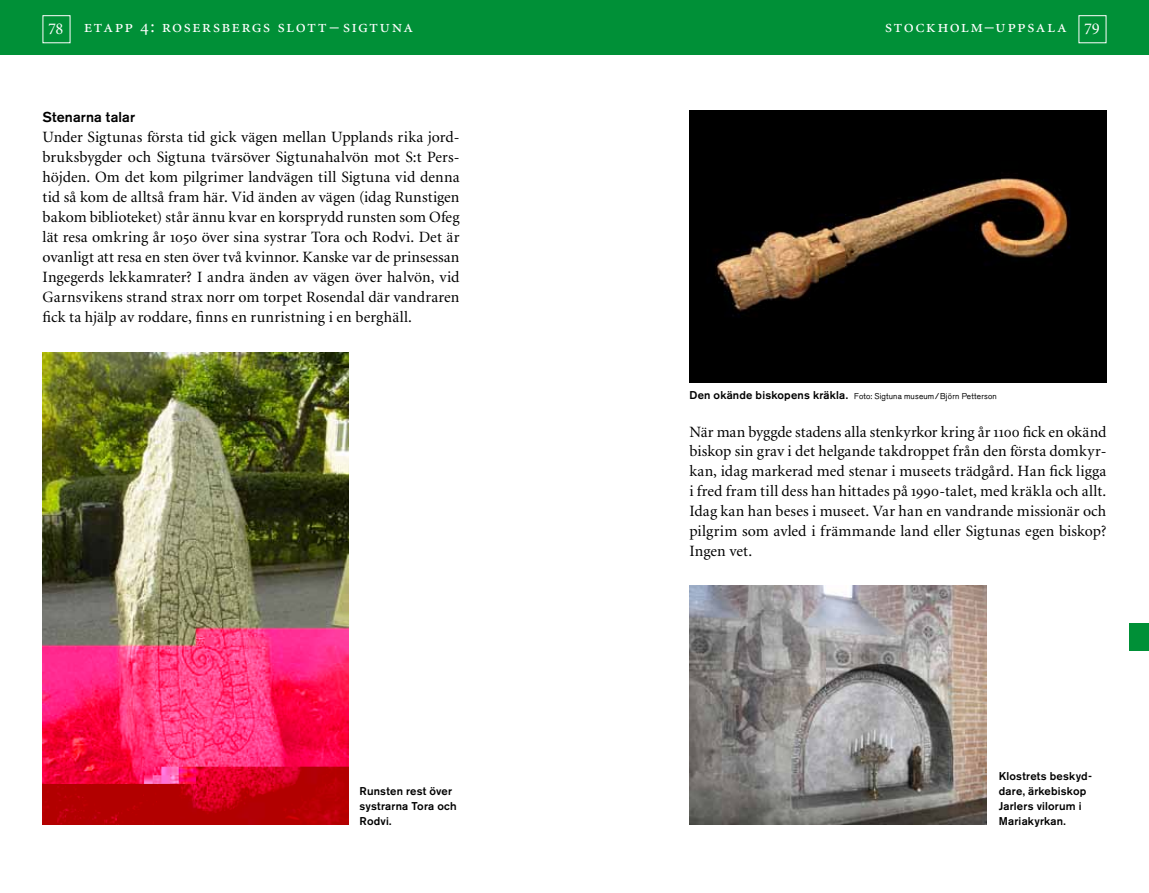
<style>
.page{position:relative;width:1149px;height:893px;background:#fff}
.page>*{position:absolute;margin:0;border:0;box-sizing:border-box;transform-origin:0 0}
.t1{font:18px "Minion Extra";letter-spacing:.07em;color:#fff}
.t2{font:15.75px/20px "Minion Oldstyle";letter-spacing:.005em;color:#000;text-align:justify}
.t3{font:500 14.25px "Akzidenz Grotesk BE";letter-spacing:.01em;color:#000}
.t4{font:500 11.25px/15px "Akzidenz Alv";letter-spacing:.015em;color:#000}
.t5{font:8.25px "Akzidenz Alv";letter-spacing:.02em;color:#000}
.s1{font-family:"Minion Exp"}
.s2{font-family:"Minion Oldstyle"}
.s3{font-weight:500;font-size:11.25px}
</style>
<div class="page">
<img style="left:689px;top:111px;width:417px;height:271px">
<img style="left:43px;top:352px;width:306px;height:472px">
<img style="left:689px;top:585px;width:297px;height:239px">
<div style="left:574px;top:0;width:574px;height:55px;background:#009037"></div>
<div style="left:0;top:0;width:574px;height:55px;background:#009037"></div>
<div style="left:1129px;top:623px;width:19px;height:28px;background:#009037"></div>
<p class="t1" style="left:48px;top:18px;width:366px"><sub>78</sub> etapp <span class="s1">4</span>: rosersbergs slott <span class="s2">–</span> sigtuna</p>
<p class="t1" style="left:884px;top:18px;width:216px">stockholm<span class="s2">–</span>uppsala <sub>79</sub></p>
<p class="t3" style="left:43px;top:109px;width:94px">Stenarna talar</p>
<p class="t2" style="left:43px;top:128px;width:418px">Under Sigtunas första tid gick vägen mellan Upplands rika jord&shy;bruksbygder och Sigtuna tvärsöver Sigtunahalvön mot S:t Pers&shy;höjden. Om det kom pilgrimer landvägen till Sigtuna vid denna tid så kom de alltså fram här. Vid änden av vägen (idag Runstigen bakom biblioteket) står ännu kvar en korsprydd runsten som Ofeg lät resa omkring år 1050 över sina systrar Tora och Rodvi. Det är ovanligt att resa en sten över två kvinnor. Kanske var de prinsessan Ingegerds lekkamrater? I andra änden av vägen över halvön, vid Garnsvikens strand strax norr om torpet Rosendal där vandraren fick ta hjälp av roddare, finns en runristning i en berghäll.</p>
<p class="t4" style="left:359px;top:783px;width:99px">Runsten rest över systrarna Tora och<br>Rodvi.</p>
<p class="t5" style="left:689px;top:391px;width:309px"><span class="s3">Den okände biskopens kräkla.</span> Foto: Sigtuna museum/Björn Petterson</p>
<p class="t2" style="left:689px;top:422px;width:418px">När man byggde stadens alla stenkyrkor kring år 1100 fick en okänd biskop sin grav i det helgande takdroppet från den första domkyr&shy;kan, idag markerad med stenar i museets trädgård. Han fick ligga i fred fram till dess han hittades på 1990-talet, med kräkla och allt.<br>Idag kan han beses i museet. Var han en vandrande missionär och pilgrim som avled i främmande land eller Sigtunas egen biskop?<br>Ingen vet.</p>
<p class="t4" style="left:998px;top:768px;width:95px">Klostrets beskyd&shy;dare, ärkebiskop<br>Jarlers vilorum i<br>Mariakyrkan.</p>
</div>
